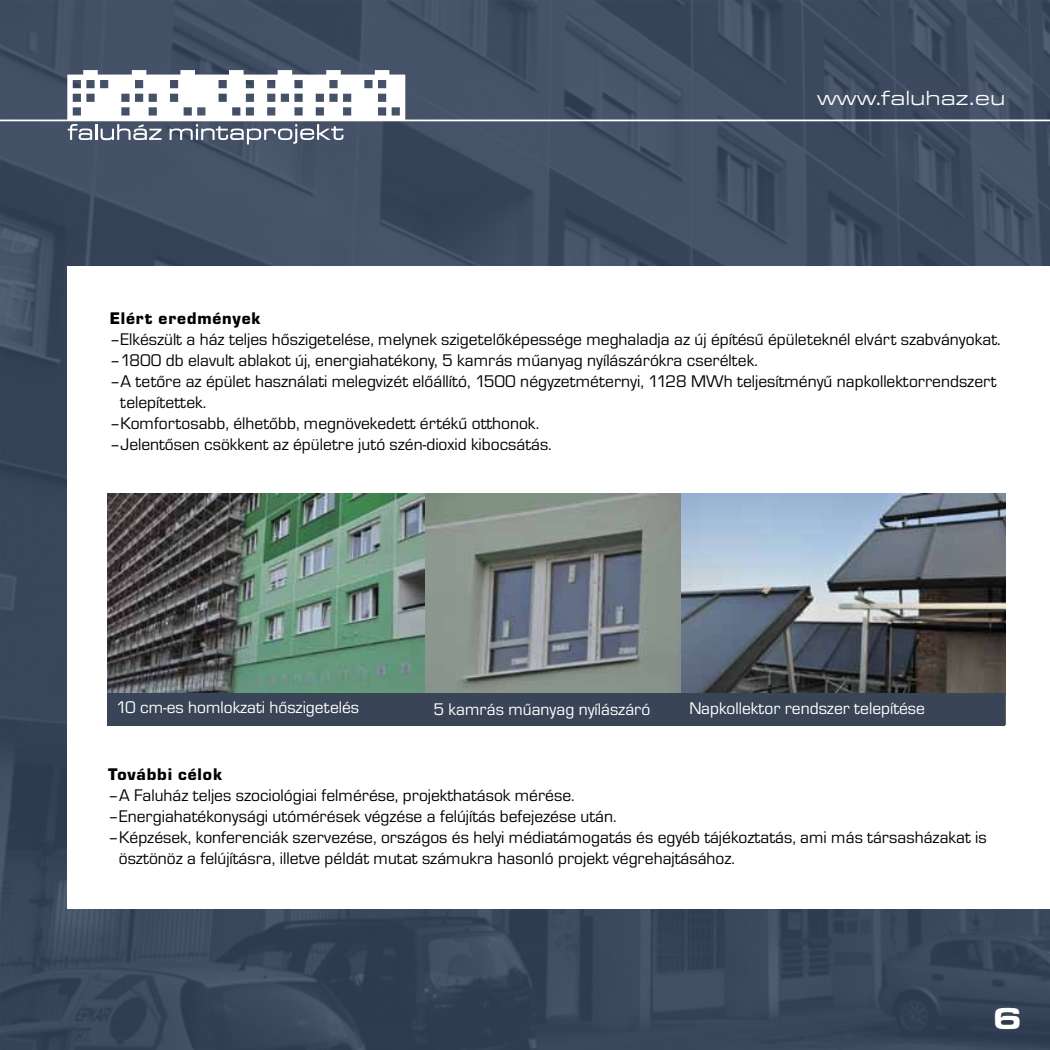
<style>
.page{position:relative;width:1050px;height:1050px;background:#364660}
.page>*{position:absolute;margin:0;border:0;box-sizing:border-box;transform-origin:0 0}
.t1{font:31.5px "Eurostile TCE Blac Exte";color:#fff}
.t2{font:21px "Eurostile TCE Regu Exte";color:#fff}
.t3{font:17.5px "Eurostile TCE";color:#000}
.t4{font:17.5px "Eurostile TCE";color:#fff}
.t5{font:17.5px "Eurostile TCE Blac";letter-spacing:.05em;color:#000}
</style>
<div class="page">
<hr style="left:0;top:120px;width:1050px;height:1px;background:#fff">
<svg style="left:67px;top:70px;width:338px;height:74px"></svg>
<div style="left:67px;top:266px;width:983px;height:642px;background:#fff"></div>
<img style="left:425px;top:493px;width:256px;height:200px">
<img style="left:107px;top:493px;width:318px;height:200px">
<img style="left:681px;top:493px;width:325px;height:231px">
<div style="left:107px;top:693px;width:898px;height:33px;background:#394557"></div>
<p class="t2" style="left:817px;top:87px;width:190px">www.faluhaz.eu</p>
<p class="t5" style="left:110px;top:308px;width:153px">Elért eredmények</p>
<p class="t3" style="left:110px;top:329px;width:892px">–Elkészült a ház teljes hőszigetelése, melynek szigetelőképessége meghaladja az új építésű épületeknél elvárt szabványokat.</p>
<p class="t3" style="left:110px;top:350px;width:650px">–1800 db elavult ablakot új, energiahatékony, 5 kamrás műanyag nyílászárókra cseréltek.</p>
<p class="t3" style="left:110px;top:371px;width:888px">–A tetőre az épület használati melegvizét előállító, 1500 négyzetméternyi, 1128 MWh teljesítményű napkollektorrendszert</p>
<p class="t3" style="left:120px;top:392px;width:88px">telepítettek.</p>
<p class="t3" style="left:110px;top:413px;width:431px">–Komfortosabb, élhetőbb, megnövekedett értékű otthonok.</p>
<p class="t3" style="left:110px;top:434px;width:443px">–Jelentősen csökkent az épületre jutó szén-dioxid kibocsátás.</p>
<p class="t4" style="left:116px;top:698px;width:245px">10 cm-es homlokzati hőszigetelés</p>
<p class="t4" style="left:434px;top:700px;width:218px">5 kamrás műanyag nyílászáró</p>
<p class="t4" style="left:689px;top:699px;width:237px">Napkollektor rendszer telepítése</p>
<p class="t5" style="left:108px;top:765px;width:115px">További célok</p>
<p class="t3" style="left:108px;top:786px;width:468px">–A Faluház teljes szociológiai felmérése, projekthatások mérése.</p>
<p class="t3" style="left:108px;top:807px;width:510px">–Energiahatékonysági utómérések végzése a felújítás befejezése után.</p>
<p class="t3" style="left:108px;top:828px;width:880px">–Képzések, konferenciák szervezése, országos és helyi médiatámogatás és egyéb tájékoztatás, ami más társasházakat is</p>
<p class="t3" style="left:119px;top:849px;width:618px">ösztönöz a felújításra, illetve példát mutat számukra hasonló projekt végrehajtásához.</p>
<h1 class="t1" style="left:992px;top:1000px;width:31px">6</h1>
</div>
